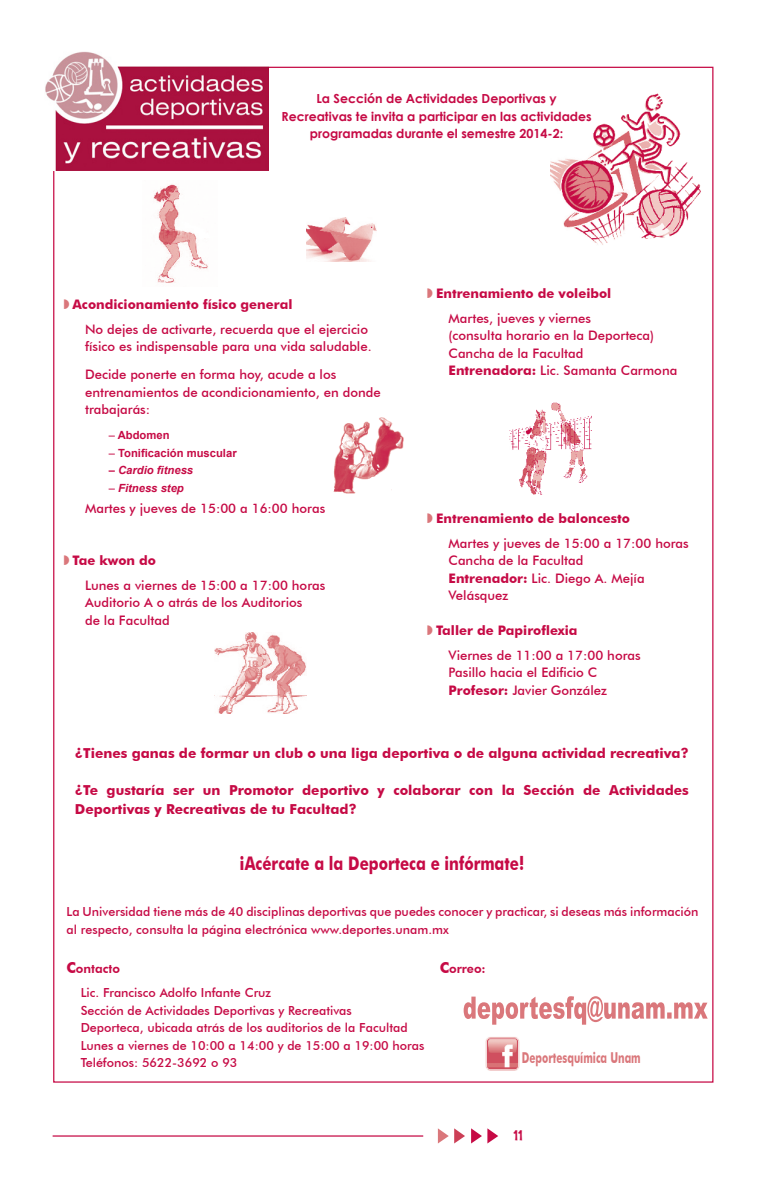
<style>
.page{position:relative;width:765px;height:1190px;background:#fff}
.page>*{position:absolute;margin:0;border:0;box-sizing:border-box;transform-origin:0 0}
.Body_Text{font:700 18.75px "Futura BT";color:#c60a45;scale:.8 1}
.Body_Text-2{font:700 15px "Futura BT";color:#da777b;scale:.67 1}
.t1{font:700 15px "Teen";color:#c60a45}
.Body_Text-3{font:700 13.75px/18.8px "Futura BT";color:#c60a45}
.t2{font:500 13.12px/17.5px "Futura BT";color:#c60a45}
.t3{font:700 13.12px "Futura BT";color:#c60a45}
.Body_Text-4{font:500 12.5px/17.5px "Futura BT";color:#c60a45}
.institutos{font:700 12.5px/17.5px "Century Gothic";color:#c60a45;text-align:center}
.Body_Text-5{font:800 12.5px "Futura BT";color:#c60a45}
.Body_Text-6{font:700 11.25px "Arial";color:#c60a45}
.Body_Text-7{font:italic 700 11.25px "Arial";color:#c60a45}
.s1{font-family:"Monotype Sorts";font-weight:400;color:#da777b}
.s2{font-weight:400}
.s3{font-weight:700}
.s4{font-weight:700;font-size:15px}
</style>
<div class="page">
<hr style="left:53px;top:1135px;width:370px;height:1px;background:#c60a45">
<svg style="left:471px;top:1128px;width:27px;height:15px"></svg>
<svg style="left:438px;top:1128px;width:27px;height:15px"></svg>
<img style="left:551px;top:94px;width:150px;height:151px">
<img style="left:215px;top:632px;width:91px;height:81px">
<img style="left:45px;top:51px;width:224px;height:119px">
<img style="left:153px;top:184px;width:55px;height:99px">
<img style="left:333px;top:417px;width:71px;height:77px">
<img style="left:509px;top:402px;width:83px;height:92px">
<svg style="left:464px;top:996px;width:244px;height:28px"></svg>
<img style="left:486px;top:1037px;width:34px;height:33px">
<img style="left:306px;top:217px;width:70px;height:44px">
<p class="institutos" style="left:281px;top:89px;width:312px">La Sección de Actividades Deportivas y<br>Recreativas te invita a participar en las actividades programadas durante el semestre 2014-2:</p>
<p class="t3" style="left:64px;top:296px;width:230px"><span class="s1">W</span> Acondicionamiento físico general</p>
<p class="t2" style="left:85px;top:320px;width:288px">No dejes de activarte, recuerda que el ejercicio físico es indispensable para una vida saludable.</p>
<p class="t2" style="left:85px;top:366px;width:297px">Decide ponerte en forma hoy, acude a los entrenamientos de acondicionamiento, en donde trabajarás:</p>
<p class="Body_Text-6" style="left:109px;top:427px;width:62px"><span class="s2">–</span> Abdomen</p>
<p class="Body_Text-6" style="left:109px;top:445px;width:129px"><span class="s2">–</span> Tonificación muscular</p>
<p class="Body_Text-7" style="left:109px;top:462px;width:86px">– Cardio fitness</p>
<p class="Body_Text-7" style="left:109px;top:480px;width:77px"><span class="s2">–</span> Fitness step</p>
<p class="t2" style="left:85px;top:499px;width:242px">Martes y jueves de 15:00 a 16:00 horas</p>
<p class="t3" style="left:64px;top:552px;width:94px"><span class="s1">W</span> Tae kwon do</p>
<p class="t2" style="left:85px;top:576px;width:242px">Lunes a viernes de 15:00 a 17:00 horas</p>
<p class="t2" style="left:85px;top:593px;width:219px">Auditorio A o atrás de los Auditorios de la Facultad</p>
<p class="t3" style="left:427px;top:285px;width:186px"><span class="s1">W</span> Entrenamiento de voleibol</p>
<p class="t2" style="left:449px;top:309px;width:207px">Martes, jueves y viernes<br>(consulta horario en la Deporteca)</p>
<p class="t2" style="left:449px;top:344px;width:136px">Cancha de la Facultad</p>
<p class="t2" style="left:449px;top:361px;width:230px"><span class="s3">Entrenadora:</span> Lic. Samanta Carmona</p>
<p class="t3" style="left:427px;top:510px;width:204px"><span class="s1">W</span> Entrenamiento de baloncesto</p>
<p class="t2" style="left:449px;top:534px;width:242px">Martes y jueves de 15:00 a 17:00 horas</p>
<p class="t2" style="left:449px;top:551px;width:136px">Cancha de la Facultad</p>
<p class="t2" style="left:449px;top:569px;width:198px"><span class="s3">Entrenador:</span> Lic. Diego A. Mejía<br>Velásquez</p>
<p class="t3" style="left:427px;top:622px;width:152px"><span class="s1">W</span> Taller de Papiroflexia</p>
<p class="t2" style="left:449px;top:646px;width:194px">Viernes de 11:00 a 17:00 horas</p>
<p class="t2" style="left:449px;top:663px;width:150px">Pasillo hacia el Edificio C</p>
<p class="t2" style="left:449px;top:681px;width:160px"><span class="s3">Profesor:</span> Javier González</p>
<p class="Body_Text-3" style="left:75px;top:743px;width:615px">¿Tienes ganas de formar un club o una liga deportiva o de alguna actividad recreativa?</p>
<p class="Body_Text-3" style="left:75px;top:780px;width:615px">¿Te gustaría ser un Promotor deportivo y colaborar con la Sección de Actividades<br>Deportivas y Recreativas de tu Facultad?</p>
<p class="Body_Text" style="left:240px;top:851px;width:357px">¡Acércate a la Deporteca e infórmate!</p>
<p class="Body_Text-4" style="left:67px;top:902px;width:633px">La Universidad tiene más de 40 disciplinas deportivas que puedes conocer y practicar, si deseas más información al respecto, consulta la página electrónica www.deportes.unam.mx</p>
<p class="Body_Text-5" style="left:67px;top:960px;width:55px"><span class="s4">C</span>ontacto</p>
<p class="Body_Text-4" style="left:81px;top:983px;width:192px">Lic. Francisco Adolfo Infante Cruz</p>
<p class="Body_Text-4" style="left:81px;top:1001px;width:273px">Sección de Actividades Deportivas y Recreativas</p>
<p class="Body_Text-4" style="left:81px;top:1018px;width:329px">Deporteca, ubicada atrás de los auditorios de la Facultad</p>
<p class="Body_Text-4" style="left:81px;top:1036px;width:345px">Lunes a viernes de 10:00 a 14:00 y de 15:00 a 19:00 horas</p>
<p class="Body_Text-4" style="left:81px;top:1053px;width:158px">Teléfonos: 5622-3692 o 93</p>
<p class="Body_Text-5" style="left:440px;top:960px;width:48px"><span class="s4">C</span>orreo:</p>
<p class="Body_Text-2" style="left:522px;top:1048px;width:179px">Deportesquímica Unam</p>
<p class="t1" style="left:514px;top:1126px;width:11px">11</p>
</div>
